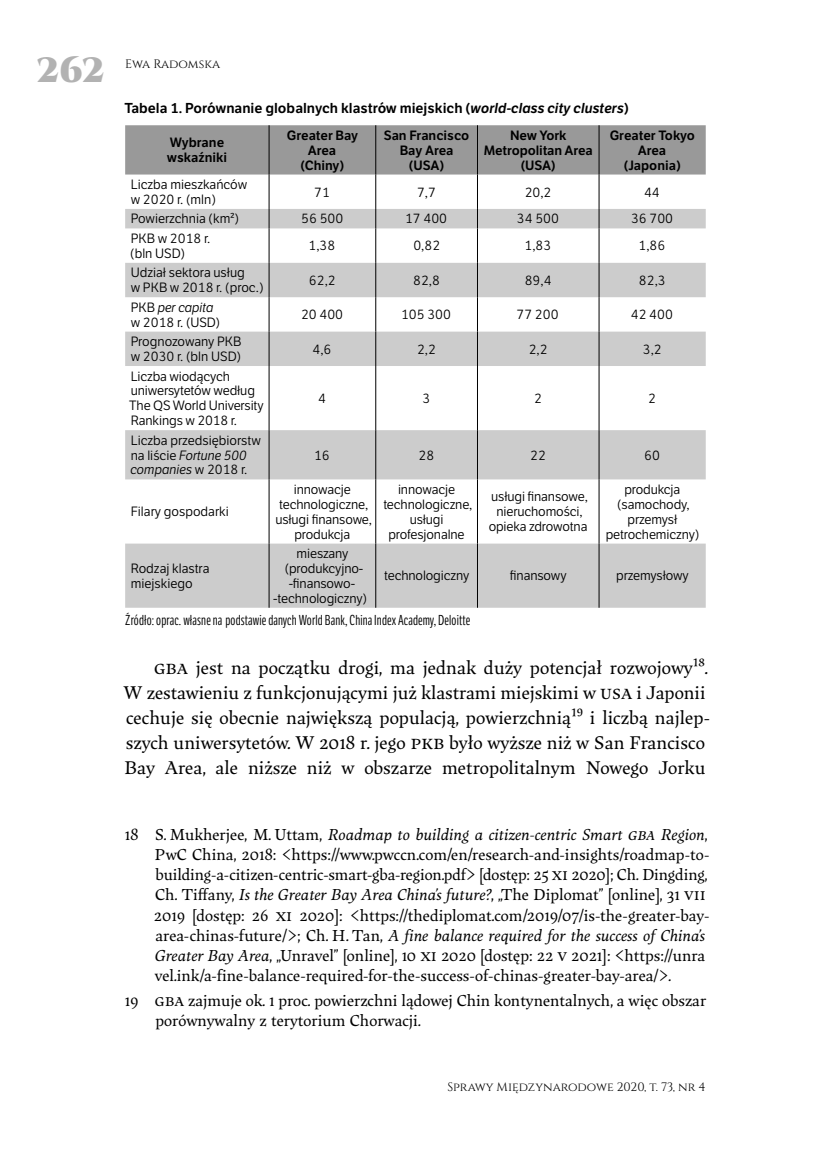
<style>
.page{position:relative;width:821px;height:1159px;background:#fff}
.page>*{position:absolute;margin:0;border:0;box-sizing:border-box;transform-origin:0 0}
.t1{font:900 35px "Cinzel";color:#b2b2b2}
.t2{font:19.25px/25.2px "Maecenas";color:#000}
.t3{font:16.62px/20.1px "Maecenas";color:#000}
.t4{font:14px "LFT Etica Compressed";letter-spacing:.01em;color:#000}
.t5{font:600 14px "LFT Etica";color:#000}
.t6{font:13.12px/14.9px "LFT Etica";letter-spacing:-.01em;color:#000}
.t7{font:600 13.12px/14.9px "LFT Etica";letter-spacing:-.005em;color:#000;text-align:center}
.t8{font:12.25px "Cinzel";color:#000}
.s1{font-style:italic}
</style>
<div class="page">
<div style="left:125px;top:125px;width:581px;height:49px;background:#999"></div>
<svg style="left:125px;top:209px;width:581px;height:398px;fill:#d4d4d4"></svg>
<hr style="left:269px;top:125px;width:1px;height:49px;background:#000">
<hr style="left:375px;top:125px;width:1px;height:49px;background:#000">
<hr style="left:477px;top:125px;width:1px;height:49px;background:#000">
<hr style="left:598px;top:125px;width:1px;height:49px;background:#000">
<hr style="left:269px;top:174px;width:1px;height:35px;background:#000">
<hr style="left:375px;top:174px;width:1px;height:35px;background:#000">
<hr style="left:477px;top:174px;width:1px;height:35px;background:#000">
<hr style="left:598px;top:174px;width:1px;height:35px;background:#000">
<svg style="left:269px;top:209px;width:1px;height:19px"></svg>
<svg style="left:375px;top:209px;width:1px;height:19px"></svg>
<svg style="left:477px;top:209px;width:1px;height:19px"></svg>
<svg style="left:598px;top:209px;width:1px;height:19px"></svg>
<hr style="left:269px;top:228px;width:1px;height:35px;background:#000">
<hr style="left:375px;top:228px;width:1px;height:35px;background:#000">
<hr style="left:477px;top:228px;width:1px;height:35px;background:#000">
<hr style="left:598px;top:228px;width:1px;height:35px;background:#000">
<hr style="left:269px;top:263px;width:1px;height:34px;background:#000">
<hr style="left:375px;top:263px;width:1px;height:34px;background:#000">
<hr style="left:477px;top:263px;width:1px;height:34px;background:#000">
<hr style="left:598px;top:263px;width:1px;height:34px;background:#000">
<hr style="left:269px;top:297px;width:1px;height:34px;background:#000">
<hr style="left:375px;top:297px;width:1px;height:34px;background:#000">
<hr style="left:477px;top:297px;width:1px;height:34px;background:#000">
<hr style="left:598px;top:297px;width:1px;height:34px;background:#000">
<hr style="left:269px;top:331px;width:1px;height:35px;background:#000">
<hr style="left:375px;top:331px;width:1px;height:35px;background:#000">
<hr style="left:477px;top:331px;width:1px;height:35px;background:#000">
<hr style="left:598px;top:331px;width:1px;height:35px;background:#000">
<hr style="left:269px;top:366px;width:1px;height:64px;background:#000">
<hr style="left:375px;top:366px;width:1px;height:64px;background:#000">
<hr style="left:477px;top:366px;width:1px;height:64px;background:#000">
<hr style="left:598px;top:366px;width:1px;height:64px;background:#000">
<hr style="left:269px;top:430px;width:1px;height:49px;background:#000">
<hr style="left:375px;top:430px;width:1px;height:49px;background:#000">
<hr style="left:477px;top:430px;width:1px;height:49px;background:#000">
<hr style="left:598px;top:430px;width:1px;height:49px;background:#000">
<hr style="left:269px;top:479px;width:1px;height:64px;background:#000">
<hr style="left:375px;top:479px;width:1px;height:64px;background:#000">
<hr style="left:477px;top:479px;width:1px;height:64px;background:#000">
<hr style="left:598px;top:479px;width:1px;height:64px;background:#000">
<hr style="left:269px;top:543px;width:1px;height:64px;background:#000">
<hr style="left:375px;top:543px;width:1px;height:64px;background:#000">
<hr style="left:477px;top:543px;width:1px;height:64px;background:#000">
<hr style="left:598px;top:543px;width:1px;height:64px;background:#000">
<h1 class="t1" style="left:36px;top:50px;width:70px">262</h1>
<p class="t8" style="left:125px;top:57px;width:96px">Ewa Radomska</p>
<p class="t5" style="left:124px;top:103px;width:506px">Tabela 1. Porównanie globalnych klastrów miejskich (<span class="s1">world-class city clusters</span>)</p>
<p class="t7" style="left:167px;top:136px;width:62px;text-align:left">Wybrane wskaźniki</p>
<p class="t7" style="left:287px;top:129px;width:73px">Greater Bay<br>Area (Chiny)</p>
<p class="t7" style="left:384px;top:129px;width:87px">San Francisco<br>Bay Area (USA)</p>
<p class="t7" style="left:484px;top:129px;width:110px">New York<br>Metropolitan Area (USA)</p>
<p class="t7" style="left:610px;top:129px;width:87px">Greater Tokyo<br>Area (Japonia)</p>
<p class="t6" style="left:131px;top:178px;width:118px">Liczba mieszkańców w 2020 r. (mln)</p>
<p class="t6" style="left:314px;top:185px;width:17px">71</p>
<p class="t6" style="left:417px;top:185px;width:20px">7,7</p>
<p class="t6" style="left:525px;top:185px;width:28px">20,2</p>
<p class="t6" style="left:644px;top:185px;width:17px">44</p>
<p class="t6" style="left:131px;top:212px;width:110px">Powierzchnia (km²)</p>
<p class="t6" style="left:301px;top:212px;width:44px">56 500</p>
<p class="t6" style="left:405px;top:212px;width:44px">17 400</p>
<p class="t6" style="left:517px;top:212px;width:44px">34 500</p>
<p class="t6" style="left:631px;top:212px;width:44px">36 700</p>
<p class="t6" style="left:130px;top:232px;width:82px">PKB w 2018 r. (bln USD)</p>
<p class="t6" style="left:308px;top:239px;width:28px">1,38</p>
<p class="t6" style="left:413px;top:239px;width:28px">0,82</p>
<p class="t6" style="left:524px;top:239px;width:28px">1,83</p>
<p class="t6" style="left:638px;top:239px;width:28px">1,86</p>
<p class="t6" style="left:131px;top:266px;width:134px">Udział sektora usług<br>w PKB w 2018 r. (proc.)</p>
<p class="t6" style="left:309px;top:274px;width:28px">62,2</p>
<p class="t6" style="left:413px;top:274px;width:28px">82,8</p>
<p class="t6" style="left:525px;top:274px;width:28px">89,4</p>
<p class="t6" style="left:639px;top:274px;width:28px">82,3</p>
<p class="t6" style="left:131px;top:301px;width:91px">PKB <span class="s1">per capita </span>w 2018 r. (USD)</p>
<p class="t6" style="left:301px;top:308px;width:44px">20 400</p>
<p class="t6" style="left:401px;top:308px;width:51px">105 300</p>
<p class="t6" style="left:516px;top:308px;width:44px">77 200</p>
<p class="t6" style="left:631px;top:308px;width:44px">42 400</p>
<p class="t6" style="left:131px;top:335px;width:112px">Prognozowany PKB w 2030 r. (bln USD)</p>
<p class="t6" style="left:313px;top:342px;width:20px">4,6</p>
<p class="t6" style="left:417px;top:342px;width:20px">2,2</p>
<p class="t6" style="left:529px;top:342px;width:20px">2,2</p>
<p class="t6" style="left:643px;top:342px;width:20px">3,2</p>
<p class="t6" style="left:129px;top:369px;width:136px">Liczba wiodących uniwersytetów według<br>The QS World University<br>Rankings w 2018 r.</p>
<p class="t6" style="left:318px;top:392px;width:9px">4</p>
<p class="t6" style="left:422px;top:392px;width:9px">3</p>
<p class="t6" style="left:534px;top:392px;width:9px">2</p>
<p class="t6" style="left:648px;top:392px;width:9px">2</p>
<p class="t6" style="left:130px;top:433px;width:132px">Liczba przedsiębiorstw na liście <span class="s1">Fortune 500 companies</span> w 2018 r.</p>
<p class="t6" style="left:131px;top:505px;width:100px">Filary gospodarki</p>
<p class="t6" style="left:314px;top:448px;width:17px">16</p>
<p class="t6" style="left:418px;top:448px;width:17px">28</p>
<p class="t6" style="left:530px;top:448px;width:17px">22</p>
<p class="t6" style="left:644px;top:448px;width:17px">60</p>
<p class="t6" style="left:275px;top:483px;width:98px;text-align:center">innowacje technologiczne, usługi finansowe, produkcja</p>
<p class="t6" style="left:383px;top:483px;width:91px;text-align:center">innowacje technologiczne, usługi profesjonalne</p>
<p class="t6" style="left:489px;top:490px;width:101px;text-align:center">usługi finansowe, nieruchomości, opieka zdrowotna</p>
<p class="t6" style="left:606px;top:483px;width:95px;text-align:center">produkcja (samochody, przemysł petrochemiczny)</p>
<p class="t6" style="left:273px;top:547px;width:95px;text-align:center">mieszany (produkcyjno--finansowo--technologiczny)</p>
<p class="t6" style="left:131px;top:562px;width:80px">Rodzaj klastra miejskiego</p>
<p class="t6" style="left:384px;top:569px;width:87px">technologiczny</p>
<p class="t6" style="left:510px;top:569px;width:58px">finansowy</p>
<p class="t6" style="left:616px;top:569px;width:74px">przemysłowy</p>
<p class="t4" style="left:125px;top:614px;width:346px">Źródło: oprac. własne na podstawie danych World Bank, China Index Academy, Deloitte</p>
<p class="t2" style="left:123px;top:656px;width:588px;text-indent:31px">gba jest na początku drogi, ma jednak duży potencjał rozwojowy¹⁸.<br>W zestawieniu z funkcjonującymi już klastrami miejskimi w usa i Japonii cechuje się obecnie największą populacją, powierzchnią¹⁹ i liczbą najlep&shy;szych uniwersytetów. W 2018 r. jego pkb było wyższe niż w San Francisco Bay Area, ale niższe niż w obszarze metropolitalnym Nowego Jorku</p>
<p class="t3" style="left:154px;top:825px;width:557px;text-indent:-29px">18 S. Mukherjee, M. Uttam, <span class="s1">Roadmap to building a citizen-centric Smart gba Region</span>, PwC China, 2018: &lt;https://www.pwccn.com/en/research-and-insights/roadmap-to&shy;building-a-citizen-centric-smart-gba-region.pdf&gt; [dostęp: 25 xi 2020]; Ch. Dingding, Ch. Tiffany, <span class="s1">Is the Greater Bay Area China’s future?</span>, „The Diplomat” [online], 31 vii 2019 [dostęp: 26 xi 2020]: &lt;https://thediplomat.com/2019/07/is-the-greater-bay&shy;area-chinas-future/&gt;; Ch. H. Tan, <span class="s1">A fine balance required for the success of China’s Greater Bay Area</span>, „Unravel” [online], 10 xi 2020 [dostęp: 22 v 2021]: &lt;https://unra vel.ink/a-fine-balance-required-for-the-success-of-chinas-greater-bay-area/&gt;.</p>
<p class="t3" style="left:155px;top:991px;width:552px;text-indent:-31px">19 gba zajmuje ok. 1 proc. powierzchni lądowej Chin kontynentalnych, a więc obszar porównywalny z terytorium Chorwacji.</p>
<p class="t8" style="left:447px;top:1079px;width:260px">Sprawy Międzynarodowe 2020, t. 73, nr 4</p>
</div>
